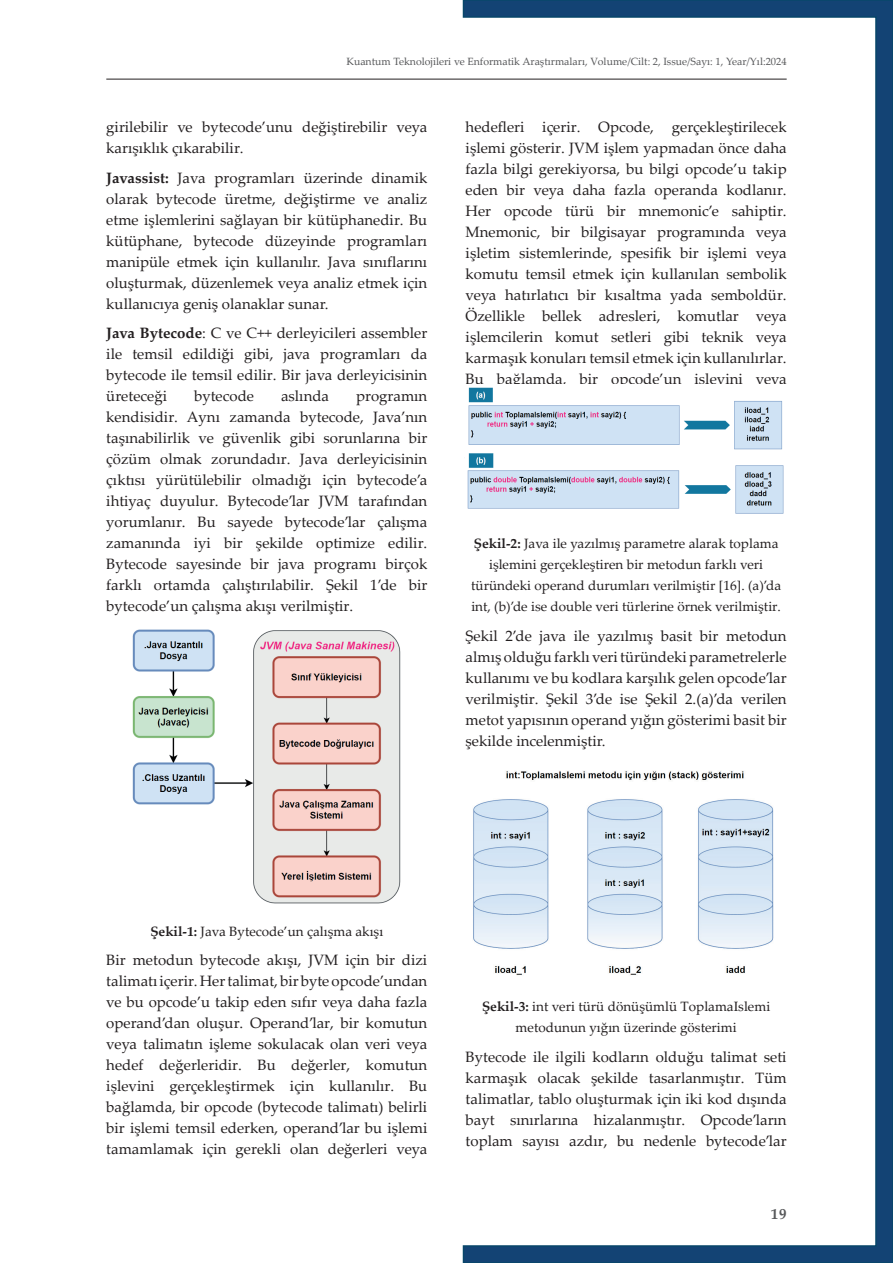
<style>
.page{position:relative;width:893px;height:1263px;background:#fff}
.page>*{position:absolute;margin:0;border:0;box-sizing:border-box;transform-origin:0 0}
.t1{font:15px/21px "Palatino Linotype";color:#231f20;text-align:justify}
.t2{font:700 15px "Palatino Linotype";color:#57585a}
.t3{font:13.5px/21px "Palatino Linotype";color:#231f20;text-align:center}
.t4{font:10.5px "Palatino Linotype";color:#57585a}
.s1{font-weight:700}
</style>
<div class="page">
<svg style="left:462px;top:0;width:431px;height:1263px"></svg>
<hr style="left:106px;top:79px;width:681px;height:1px;background:#231f20">
<img style="left:132px;top:629px;width:269px;height:275px">
<img style="left:466px;top:384px;width:321px;height:135px">
<img style="left:466px;top:764px;width:314px;height:218px">
<p class="t4" style="left:346px;top:54px;width:442px">Kuantum Teknolojileri ve Enformatik Araştırmaları, Volume/Cilt: 2, Issue/Sayı: 1, Year/Yıl:2024</p>
<p class="t1" style="left:106px;top:116px;width:323px">girilebilir ve bytecode’unu değiştirebilir veya karışıklık çıkarabilir.</p>
<p class="t1" style="left:106px;top:166px;width:323px"><span class="s1">Javassist:</span> Java programları üzerinde dinamik olarak bytecode üretme, değiştirme ve analiz etme işlemlerini sağlayan bir kütüphanedir. Bu kütüphane, bytecode düzeyinde programları manipüle etmek için kullanılır. Java sınıflarını oluşturmak, düzenlemek veya analiz etmek için kullanıcıya geniş olanaklar sunar.</p>
<p class="t1" style="left:106px;top:322px;width:323px"><span class="s1">Java Bytecode</span>: C ve C++ derleyicileri assembler ile temsil edildiği gibi, java programları da bytecode ile temsil edilir. Bir java derleyicisinin üreteceği</p>
<p class="t1" style="left:194px;top:385px;width:61px">bytecode</p>
<p class="t1" style="left:281px;top:385px;width:49px">aslında</p>
<p class="t1" style="left:106px;top:385px;width:323px;text-indent:250px">programın kendisidir. Aynı zamanda bytecode, Java’nın taşınabilirlik ve güvenlik gibi sorunlarına bir çözüm olmak zorundadır. Java derleyicisinin çıktısı yürütülebilir olmadığı için bytecode’a ihtiyaç duyulur. Bytecode’lar JVM tarafından yorumlanır. Bu sayede bytecode’lar çalışma zamanında iyi bir şekilde optimize edilir.<br>Bytecode sayesinde bir java programı birçok farklı ortamda çalıştırılabilir. Şekil 1’de bir bytecode’un çalışma akışı verilmiştir.</p>
<p class="t1" style="left:466px;top:116px;width:323px">hedefleri içerir. Opcode, gerçekleştirilecek işlemi gösterir. JVM işlem yapmadan önce daha fazla bilgi gerekiyorsa, bu bilgi opcode’u takip eden bir veya daha fazla operanda kodlanır.<br>Her opcode türü bir mnemonic’e sahiptir.<br>Mnemonic, bir bilgisayar programında veya işletim sistemlerinde, spesifik bir işlemi veya komutu temsil etmek için kullanılan sembolik veya hatırlatıcı bir kısaltma yada semboldür.<br>Özellikle bellek adresleri, komutlar veya işlemcilerin komut setleri gibi teknik veya karmaşık konuları temsil etmek için kullanılırlar.<br>Bu bağlamda, bir opcode’un işlevini veya</p>
<p class="t3" style="left:471px;top:533px;width:311px"><span class="s1">Şekil-2:</span> Java ile yazılmış parametre alarak toplama işlemini gerçekleştiren bir metodun farklı veri türündeki operand durumları verilmiştir [16]. (a)’da int, (b)’de ise double veri türlerine örnek verilmiştir.</p>
<p class="t1" style="left:466px;top:624px;width:323px">Şekil 2’de java ile yazılmış basit bir metodun almış olduğu farklı veri türündeki parametrelerle kullanımı ve bu kodlara karşılık gelen opcode’lar verilmiştir. Şekil 3’de ise Şekil 2.(a)’da verilen metot yapısının operand yığın gösterimi basit bir şekilde incelenmiştir.</p>
<p class="t3" style="left:150px;top:920px;width:234px"><span class="s1">Şekil-1:</span> Java Bytecode’un çalışma akışı</p>
<p class="t1" style="left:106px;top:949px;width:323px">Bir metodun bytecode akışı, JVM için bir dizi talimatı içerir. Her talimat, bir byte opcode’undan ve bu opcode’u takip eden sıfır veya daha fazla operand’dan oluşur. Operand’lar, bir komutun veya talimatın işleme sokulacak olan veri veya hedef değerleridir. Bu değerler, komutun işlevini gerçekleştirmek için kullanılır. Bu bağlamda, bir opcode (bytecode talimatı) belirli bir işlemi temsil ederken, operand’lar bu işlemi tamamlamak için gerekli olan değerleri veya</p>
<p class="t3" style="left:482px;top:996px;width:290px"><span class="s1">Şekil-3:</span> int veri türü dönüşümlü ToplamaIslemi metodunun yığın üzerinde gösterimi</p>
<p class="t1" style="left:466px;top:1046px;width:323px">Bytecode ile ilgili kodların olduğu talimat seti karmaşık olacak şekilde tasarlanmıştır. Tüm talimatlar, tablo oluşturmak için iki kod dışında bayt sınırlarına hizalanmıştır. Opcode’ların toplam sayısı azdır, bu nedenle bytecode’lar</p>
<p class="t2" style="left:771px;top:1203px;width:17px">19</p>
</div>
